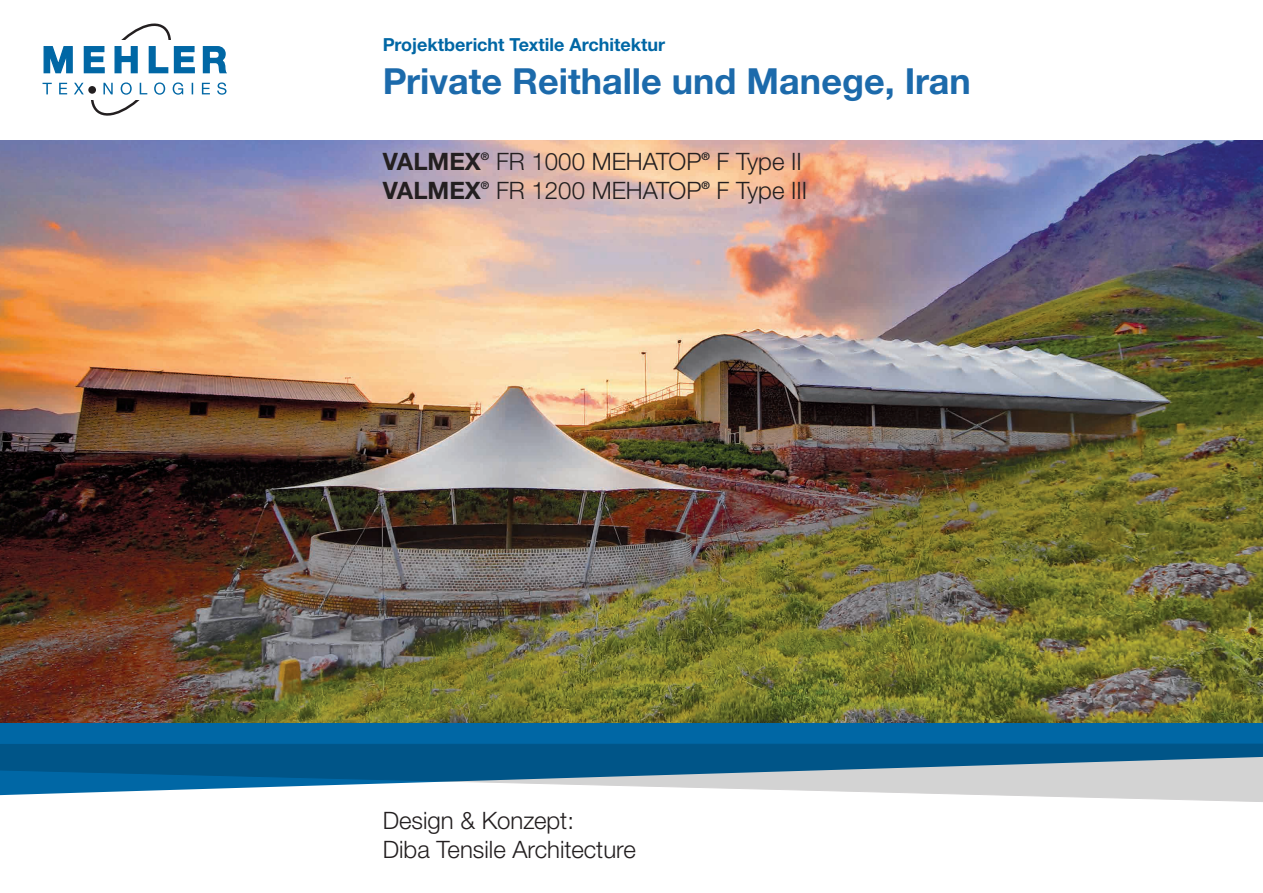
<style>
.page{position:relative;width:1263px;height:893px;background:#fff}
.page>*{position:absolute;margin:0;border:0;box-sizing:border-box;transform-origin:0 0}
.t1{font:700 36px "Helvetica Neue LTW1 G";color:#1c6aab}
.t2{font:300 24px/28.8px "Helvetica Neue LTW1 G";color:#231f20}
.t3{font:700 24px "Helvetica Neue LTW1 G";color:#231f20}
.t4{font:700 18px "Helvetica Neue LTW1 G";color:#0067a5}
.t5{font:700 10.5px "Helvetica Neue LTW1 G";color:#231f20}
</style>
<div class="page">
<div style="left:0;top:723px;width:1263px;height:21px;background:#0067a5"></div>
<svg style="left:0;top:744px;width:1263px;height:58px"></svg>
<img style="left:0;top:140px;width:1263px;height:583px">
<svg style="left:91px;top:101px;width:48px;height:15px"></svg>
<svg style="left:43px;top:82px;width:183px;height:13px"></svg>
<svg style="left:43px;top:23px;width:184px;height:51px"></svg>
<p class="t4" style="left:383px;top:34px;width:284px">Projektbericht Textile Architektur</p>
<h1 class="t1" style="left:383px;top:59px;width:589px">Private Reithalle und Manege, Iran</h1>
<p class="t3" style="left:383px;top:147px;width:100px">VALMEX</p>
<p class="t5" style="left:481px;top:149px;width:10px">®</p>
<p class="t2" style="left:496px;top:147px;width:207px">FR 1000 MEHATOP</p>
<p class="t5" style="left:701px;top:149px;width:10px">®</p>
<p class="t2" style="left:716px;top:147px;width:87px">F Type II</p>
<p class="t3" style="left:383px;top:176px;width:100px">VALMEX</p>
<p class="t5" style="left:481px;top:178px;width:10px">®</p>
<p class="t2" style="left:496px;top:176px;width:207px">FR 1200 MEHATOP</p>
<p class="t5" style="left:701px;top:178px;width:10px">®</p>
<p class="t2" style="left:716px;top:176px;width:92px">F Type III</p>
<p class="t2" style="left:383px;top:806px;width:255px">Design &amp; Konzept:<br>Diba Tensile Architecture</p>
</div>
